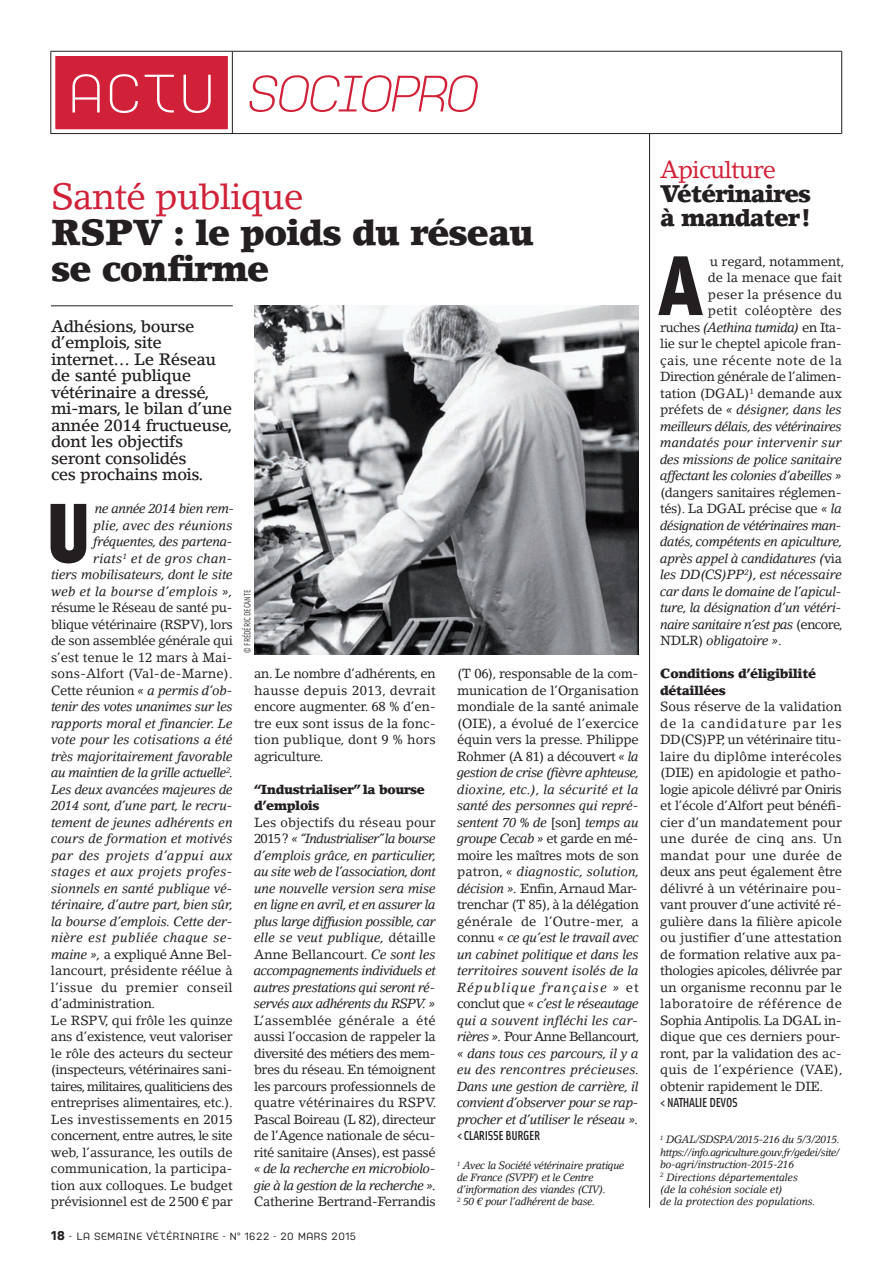
<style>
.page{position:relative;width:893px;height:1263px;background:#fff}
.page>*{position:absolute;margin:0;border:0;box-sizing:border-box;transform-origin:0 0}
.t1{font:900 85.05px "Solex OT";color:#231f20}
.t2{font:italic 300 51px "Idealista";letter-spacing:-.05em;color:#d12138}
.t3{font:900 36px/36px "Lino Letter Std";letter-spacing:-.025em;color:#231f20}
.t4{font:36px "Lino Letter Std";letter-spacing:-.025em;color:#d12138}
.t5{font:900 24px/24px "Lino Letter Std";letter-spacing:-.035em;color:#231f20}
.t6{font:24px "Lino Letter Std";letter-spacing:-.035em;color:#d12138}
.t7{font:500 16.5px/16.5px "Lino Letter Std";letter-spacing:-.03em;color:#231f20}
.t8{font:13.2px/16.5px "Lino Letter Std";letter-spacing:-.015em;color:#231f20}
.t9{font:italic 13.2px/16.5px "Lino Letter Std";letter-spacing:-.03em;color:#231f20;text-align:justify}
.t10{font:900 13.2px/16.5px "Lino Letter Std";letter-spacing:-.03em;color:#231f20}
.t11{font:500 13.2px "Solex OT";letter-spacing:-.025em;color:#231f20}
.t12{font:italic 10.5px/12.5px "Lino Letter Std";letter-spacing:-.035em;color:#231f20}
.t13{font:500 10.5px "Idealista";letter-spacing:.05em;color:#231f20}
.t14{font:9px "Solex OT";letter-spacing:-.025em;color:#231f20}
.s1{font-style:normal;font-size:54px;color:#fff}
.s2{font-style:italic}
.s3{font-style:normal}
.s4{font-weight:700;font-size:12.75px}
</style>
<div class="page">
<hr style="left:51px;top:306px;width:182px;height:1px;background:#231f20">
<hr style="left:649px;top:134px;width:1px;height:1074px;background:#231f20">
<div style="left:55px;top:56px;width:173px;height:73px;background:#d12138"></div>
<div style="left:51px;top:51px;width:181px;height:83px;border:4px solid #fff"></div>
<hr style="left:51px;top:133px;width:790px;height:1px;background:#231f20">
<hr style="left:51px;top:51px;width:791px;height:1px;background:#231f20">
<hr style="left:841px;top:51px;width:1px;height:83px;background:#231f20">
<hr style="left:232px;top:51px;width:1px;height:83px;background:#231f20">
<hr style="left:51px;top:51px;width:1px;height:83px;background:#231f20">
<img style="left:254px;top:306px;width:385px;height:349px">
<h2 class="t2" style="left:68px;top:74px;width:412px"><span class="s1">ACTU</span> SOCIOPRO</h2>
<h3 class="t4" style="left:51px;top:182px;width:254px">Santé publique</h3>
<h3 class="t3" style="left:51px;top:217px;width:484px">RSPV : le poids du réseau se confirme</h3>
<p class="t7" style="left:51px;top:319px;width:183px">Adhésions, bourse d’emplois, site internet… Le Réseau de santé publique vétérinaire a dressé, mi-mars, le bilan d’une année 2014 fructueuse, dont les objectifs seront consolidés<br>ces prochains mois.</p>
<h1 class="t1" style="left:46px;top:483px;width:47px">U</h1>
<p class="t9" style="left:51px;top:501px;width:185px;text-align:right">ne année 2014 bien rem-<br>plie, avec des réunions fréquentes, des partena-<br>riats<sup>1</sup> et de gros chan-<br>tiers mobilisateurs, dont le site web et la bourse d’emplois »,</p>
<p class="t8" style="left:51px;top:600px;width:184px">résume le Réseau de santé pu&shy;blique vétérinaire (RSPV), lors de son assemblée générale qui s’est tenue le 12 mars à Mai&shy;sons-Alfort (Val-de-Marne).<br>Cette réunion <span class="s2">« a permis d’ob&shy;tenir des votes unanimes sur les rapports moral et financier. Le vote pour les cotisations a été très majoritairement favorable au maintien de la grille actuelle</span><sup>2</sup><span class="s2">.<br>Les deux avancées majeures de<br>2014 sont, d’une part, le recru&shy;tement de jeunes adhérents en cours de formation et motivés par des projets d’appui aux stages et aux projets profes&shy;sionnels en santé publique vé&shy;térinaire, d’autre part, bien sûr, la bourse d’emplois. Cette der&shy;nière est publiée chaque se&shy;maine »,</span> a expliqué Anne Bel&shy;lancourt, présidente réélue à l’issue du premier conseil d’administration.<br>Le RSPV, qui frôle les quinze ans d’existence, veut valoriser le rôle des acteurs du secteur (inspecteurs, vétérinaires sani&shy;taires, militaires, qualiticiens des entreprises alimentaires, etc.).<br>Les investissements en 2015 concernent, entre autres, le site web, l’assurance, les outils de communication, la participa&shy;tion aux colloques. Le budget prévisionnel est de 2500 € par</p>
<p class="t14" style="left:242px;top:653px;width:65px;rotate:-90deg">© FRÉDÉRIC DECANTE</p>
<p class="t8" style="left:254px;top:666px;width:183px;text-align:justify">an. Le nombre d’adhérents, en hausse depuis 2013, devrait encore augmenter. 68 % d’en&shy;tre eux sont issus de la fonc&shy;tion publique, dont 9 % hors agriculture.</p>
<p class="t10" style="left:254px;top:782px;width:172px">“Industrialiser” la bourse d’emplois</p>
<p class="t9" style="left:254px;top:815px;width:184px"><span class="s3">Les objectifs du réseau pour 2015?</span> « “Industrialiser”la bourse d’emplois grâce, en particulier, au site web de l’association, dont une nouvelle version sera mise en ligne en avril, et en assurer la plus large diffusion possible, car elle se veut publique, <span class="s3">détaille Anne Bellancourt.</span> Ce sont les accompagnements individuels et autres prestations qui seront ré&shy;servés aux adhérents du RSPV. »</p>
<p class="t8" style="left:254px;top:1013px;width:184px;text-align:justify">L’assemblée générale a été aussi l’occasion de rappeler la diversité des métiers des mem&shy;bres du réseau. En témoignent les parcours professionnels de quatre vétérinaires du RSPV.<br>Pascal Boireau (L 82), directeur de l’Agence nationale de sécu&shy;rité sanitaire (Anses), est passé</p>
<p class="t9" style="left:254px;top:1161px;width:184px">« de la recherche en microbiolo&shy;gie à la gestion de la recherche ».</p>
<p class="t8" style="left:254px;top:1194px;width:183px">Catherine Bertrand-Ferrandis</p>
<p class="t9" style="left:457px;top:666px;width:184px;text-align:left"><span class="s3">(T 06), responsable de la com&shy;munication de l’Organisation mondiale de la santé animale (OIE), a évolué de l’exercice équin vers la presse</span>. <span class="s3">Philippe<br>Rohmer (A 81) a découvert</span> « la gestion de crise (fièvre aphteuse, dioxine, etc.), la sécurité et la santé des personnes qui repré&shy;sentent 70 % de <span class="s3">[son]</span> temps au groupe Cecab » <span class="s3">et garde en mé&shy;moire les maîtres mots de son patron,</span> « diagnostic, solution, décision ». <span class="s3">Enfin,Arnaud Mar&shy;trenchar (T 85), à la délégation générale de l’Outre-mer, a connu</span> « ce qu’est le travail avec un cabinet politique et dans les territoires souvent isolés de la<br>République française » <span class="s3">et conclut que</span> « c’est le réseautage qui a souvent infléchi les car&shy;rières ». <span class="s3">Pour Anne Bellancourt, </span>« dans tous ces parcours, il y a eu des rencontres précieuses.<br>Dans une gestion de carrière, il convient d’observer pour se rap&shy;procher et d’utiliser le réseau ».</p>
<p class="t11" style="left:457px;top:1128px;width:85px">&lt; CLARISSE BURGER</p>
<p class="t12" style="left:457px;top:1160px;width:169px;line-height:12px"><sup>1</sup> Avec la Société vétérinaire pratique de France (SVPF) et le Centre d’information des viandes (CIV).<br><sup>2</sup> 50 € pour l’adhérent de base.</p>
<p class="t13" style="left:51px;top:1232px;width:307px"><span class="s4">18</span> - LA SEMAINE VÉTÉRINAIRE - N° 1622 - 20 MARS 2015</p>
<h3 class="t6" style="left:660px;top:160px;width:118px">Apiculture</h3>
<h3 class="t5" style="left:660px;top:183px;width:152px">Vétérinaires à mandater!</h3>
<h1 class="t1" style="left:660px;top:236px;width:43px">A</h1>
<p class="t8" style="left:660px;top:254px;width:186px;text-align:right">u regard, notamment,<br>de la menace que fait<br>peser la présence du<br>petit coléoptère des<br>ruches <span class="s2">(Aethina tumida)</span> en Ita&shy;lie sur le cheptel apicole fran&shy;çais, une récente note de la<br>Direction générale de l’alimen&shy;tation (DGAL)<sup>1</sup> demande aux préfets de <span class="s2">« désigner, dans les meilleurs délais, des vétérinaires mandatés pour intervenir sur des missions de police sanitaire affectant les colonies d’abeilles »</span></p>
<p class="t9" style="left:660px;top:485px;width:184px"><span class="s3">(dangers sanitaires réglemen&shy;tés). La DGAL précise que</span> « la désignation de vétérinaires man&shy;datés, compétents en apiculture, après appel à candidatures (<span class="s3">via </span>les DD(CS)PP<sup>2</sup>), est nécessaire car dans le domaine de l’apicul&shy;ture, la désignation d’un vétéri&shy;naire sanitaire n’est pas <span class="s3">(encore, NDLR)</span> obligatoire »<span class="s3">.</span></p>
<p class="t10" style="left:660px;top:666px;width:157px">Conditions d’éligibilité détaillées</p>
<p class="t8" style="left:660px;top:699px;width:184px">Sous réserve de la validation de la candidature par les<br>DD(CS)PP, un vétérinaire titu&shy;laire du diplôme interécoles (DIE) en apidologie et patho&shy;logie apicole délivré par Oniris et l’école d’Alfort peut bénéfi&shy;cier d’un mandatement pour une durée de cinq ans. Un mandat pour une durée de deux ans peut également être délivré à un vétérinaire pou&shy;vant prouver d’une activité ré&shy;gulière dans la filière apicole ou justifier d’une attestation de formation relative aux pa&shy;thologies apicoles, délivrée par un organisme reconnu par le laboratoire de référence de<br>Sophia Antipolis. La DGAL in&shy;dique que ces derniers pour&shy;ront, par la validation des ac&shy;quis de l’expérience (VAE), obtenir rapidement le DIE.</p>
<p class="t11" style="left:660px;top:1095px;width:79px">&lt; NATHALIE DEVOS</p>
<p class="t12" style="left:660px;top:1134px;width:181px"><sup>1</sup> DGAL/SDSPA/2015-216 du 5/3/2015. https://info.agriculture.gouv.fr/gedei/site/ bo-agri/instruction-2015-216<br><sup>2</sup> Directions départementales<br>(de la cohésion sociale et)<br>de la protection des populations.</p>
</div>
